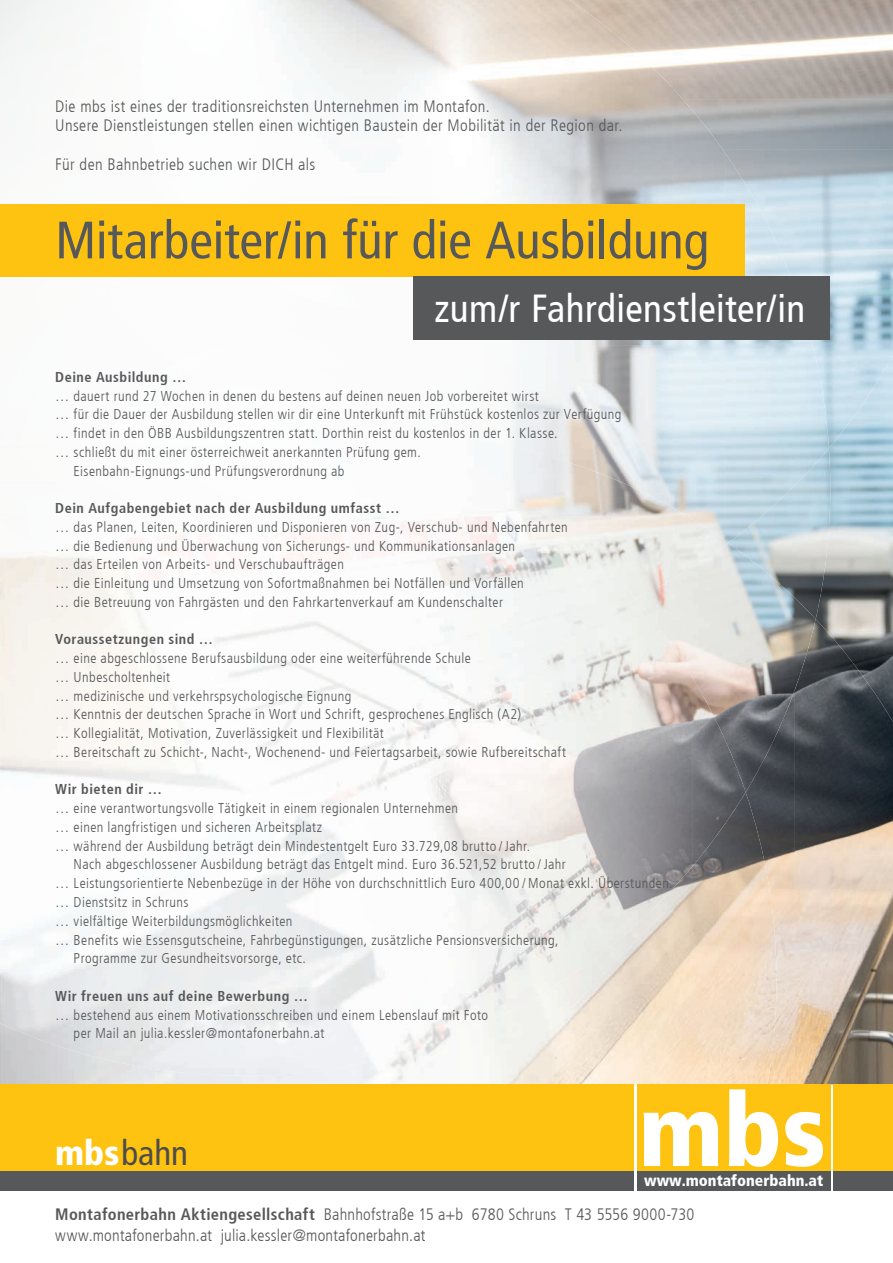
<style>
.page{position:relative;width:893px;height:1263px;background:#fff}
.page>*{position:absolute;margin:0;border:0;box-sizing:border-box;transform-origin:0 0}
.t1{font:condensed 52.5px "Frutiger";color:#57585a}
.t2{font:condensed 39px "Frutiger";letter-spacing:.01em;color:#fff}
.t3{font:condensed 34.95px "Frutiger";color:#4b4c4d}
.t4{font:300 condensed 16.5px/21px "Frutiger";letter-spacing:.02em;color:#57585a}
.t5{font:900 condensed 15.75px "Frutiger";color:#fff}
.t6{font:300 condensed 14.25px/18.8px "Frutiger";letter-spacing:.03em;color:#57585a}
.t7{font:700 condensed 14.25px "Frutiger";letter-spacing:.035em;color:#57585a}
.s1{font-weight:900;color:#fff}
.s2{font-weight:700}
</style>
<div class="page">
<img style="left:830px;top:448px;width:63px;height:171px">
<img style="left:777px;top:448px;width:53px;height:171px">
<img style="left:829px;top:249px;width:64px;height:100px">
<img style="left:829px;top:349px;width:64px;height:99px">
<img style="left:0;top:0;width:518px;height:277px">
<img style="left:518px;top:0;width:156px;height:434px">
<img style="left:673px;top:89px;width:53px;height:345px">
<img style="left:725px;top:153px;width:52px;height:390px">
<img style="left:777px;top:244px;width:52px;height:259px">
<img style="left:795px;top:619px;width:98px;height:465px">
<img style="left:777px;top:792px;width:18px;height:292px">
<img style="left:673px;top:792px;width:104px;height:292px">
<img style="left:622px;top:922px;width:51px;height:162px">
<img style="left:570px;top:965px;width:52px;height:119px">
<img style="left:518px;top:999px;width:52px;height:85px">
<img style="left:639px;top:543px;width:177px;height:249px">
<img style="left:586px;top:599px;width:53px;height:366px">
<img style="left:426px;top:637px;width:160px;height:334px">
<img style="left:639px;top:603px;width:54px;height:319px">
<img style="left:319px;top:658px;width:107px;height:413px">
<img style="left:692px;top:678px;width:54px;height:188px">
<img style="left:426px;top:970px;width:107px;height:77px">
<img style="left:532px;top:970px;width:47px;height:29px">
<img style="left:537px;top:434px;width:191px;height:165px">
<img style="left:137px;top:434px;width:400px;height:224px">
<img style="left:38px;top:489px;width:100px;height:117px">
<img style="left:536px;top:507px;width:50px;height:130px">
<img style="left:586px;top:547px;width:50px;height:74px">
<div style="left:0;top:1084px;width:633px;height:87px;background:#fec210"></div>
<div style="left:637px;top:1084px;width:193px;height:87px;background:#fec210"></div>
<div style="left:637px;top:1171px;width:193px;height:20px;background:#57585a"></div>
<div style="left:0;top:1171px;width:633px;height:20px;background:#57585a"></div>
<svg style="left:644px;top:1084px;width:249px;height:107px"></svg>
<div style="left:0;top:204px;width:744px;height:72px;background:#fec210"></div>
<div style="left:413px;top:276px;width:417px;height:64px;background:#57585a"></div>
<p class="t4" style="left:55px;top:96px;width:569px;line-height:19.5px">Die mbs ist eines der traditionsreichsten Unternehmen im Montafon.<br>Unsere Dienstleistungen stellen einen wichtigen Baustein der Mobilität in der Region dar.</p>
<p class="t4" style="left:55px;top:154px;width:262px">Für den Bahnbetrieb suchen wir DICH als</p>
<h1 class="t1" style="left:55px;top:210px;width:655px">Mitarbeiter/in für die Ausbildung</h1>
<h2 class="t2" style="left:435px;top:286px;width:372px">zum/r Fahrdienstleiter/in</h2>
<p class="t7" style="left:55px;top:368px;width:133px">Deine Ausbildung …</p>
<p class="t6" style="left:55px;top:386px;width:485px">… dauert rund 27 Wochen in denen du bestens auf deinen neuen Job vorbereitet wirst</p>
<p class="t6" style="left:55px;top:405px;width:568px">… für die Dauer der Ausbildung stellen wir dir eine Unterkunft mit Frühstück kostenlos zur Verfügung</p>
<p class="t6" style="left:55px;top:424px;width:504px">… findet in den ÖBB Ausbildungszentren statt. Dorthin reist du kostenlos in der 1. Klasse.</p>
<p class="t6" style="left:55px;top:443px;width:367px">… schließt du mit einer österreichweit anerkannten Prüfung gem.</p>
<p class="t6" style="left:74px;top:461px;width:272px">Eisenbahn-Eignungs-und Prüfungsverordnung ab</p>
<p class="t7" style="left:55px;top:500px;width:346px">Dein Aufgabengebiet nach der Ausbildung umfasst …</p>
<p class="t6" style="left:55px;top:518px;width:514px">… das Planen, Leiten, Koordinieren und Disponieren von Zug-, Verschub- und Nebenfahrten … die Bedienung und Überwachung von Sicherungs- und Kommunikationsanlagen<br>… das Erteilen von Arbeits- und Verschubaufträgen<br>… die Einleitung und Umsetzung von Sofortmaßnahmen bei Notfällen und Vorfällen<br>… die Betreuung von Fahrgästen und den Fahrkartenverkauf am Kundenschalter</p>
<p class="t7" style="left:55px;top:631px;width:159px">Voraussetzungen sind …</p>
<p class="t6" style="left:55px;top:649px;width:512px">… eine abgeschlossene Berufsausbildung oder eine weiterführende Schule<br>… Unbescholtenheit<br>… medizinische und verkehrspsychologische Eignung<br>… Kenntnis der deutschen Sprache in Wort und Schrift, gesprochenes Englisch (A2)<br>… Kollegialität, Motivation, Zuverlässigkeit und Flexibilität<br>… Bereitschaft zu Schicht-, Nacht-, Wochenend- und Feiertagsarbeit, sowie Rufbereitschaft</p>
<p class="t7" style="left:55px;top:781px;width:108px">Wir bieten dir …</p>
<p class="t6" style="left:55px;top:799px;width:404px">… eine verantwortungsvolle Tätigkeit in einem regionalen Unternehmen</p>
<p class="t6" style="left:55px;top:818px;width:268px">… einen langfristigen und sicheren Arbeitsplatz</p>
<p class="t6" style="left:55px;top:837px;width:477px">… während der Ausbildung beträgt dein Mindestentgelt Euro 33.729,08 brutto / Jahr.</p>
<p class="t6" style="left:74px;top:855px;width:494px">Nach abgeschlossener Ausbildung beträgt das Entgelt mind. Euro 36.521,52 brutto / Jahr</p>
<p class="t6" style="left:55px;top:874px;width:619px">… Leistungsorientierte Nebenbezüge in der Höhe von durchschnittlich Euro 400,00 / Monat exkl. Überstunden.</p>
<p class="t6" style="left:55px;top:893px;width:135px">… Dienstsitz in Schruns</p>
<p class="t6" style="left:55px;top:912px;width:239px">… vielfältige Weiterbildungsmöglichkeiten</p>
<p class="t6" style="left:55px;top:930px;width:505px">… Benefits wie Essensgutscheine, Fahrbegünstigungen, zusätzliche Pensionsversicherung,</p>
<p class="t6" style="left:74px;top:949px;width:234px">Programme zur Gesundheitsvorsorge, etc.</p>
<p class="t7" style="left:55px;top:987px;width:254px">Wir freuen uns auf deine Bewerbung …</p>
<p class="t6" style="left:74px;top:1005px;width:416px;text-indent:-18px">… bestehend aus einem Motivationsschreiben und einem Lebenslauf mit Foto per Mail an julia.kessler@montafonerbahn.at</p>
<h3 class="t3" style="left:55px;top:1132px;width:134px"><span class="s1">mbs</span>bahn</h3>
<p class="t5" style="left:644px;top:1171px;width:180px">www.montafonerbahn.at</p>
<p class="t4" style="left:55px;top:1203px;width:641px"><span class="s2">Montafonerbahn Aktiengesellschaft</span> Bahnhofstraße 15 a+b 6780 Schruns T 43 5556 9000-730 www.montafonerbahn.at julia.kessler@montafonerbahn.at</p>
</div>
